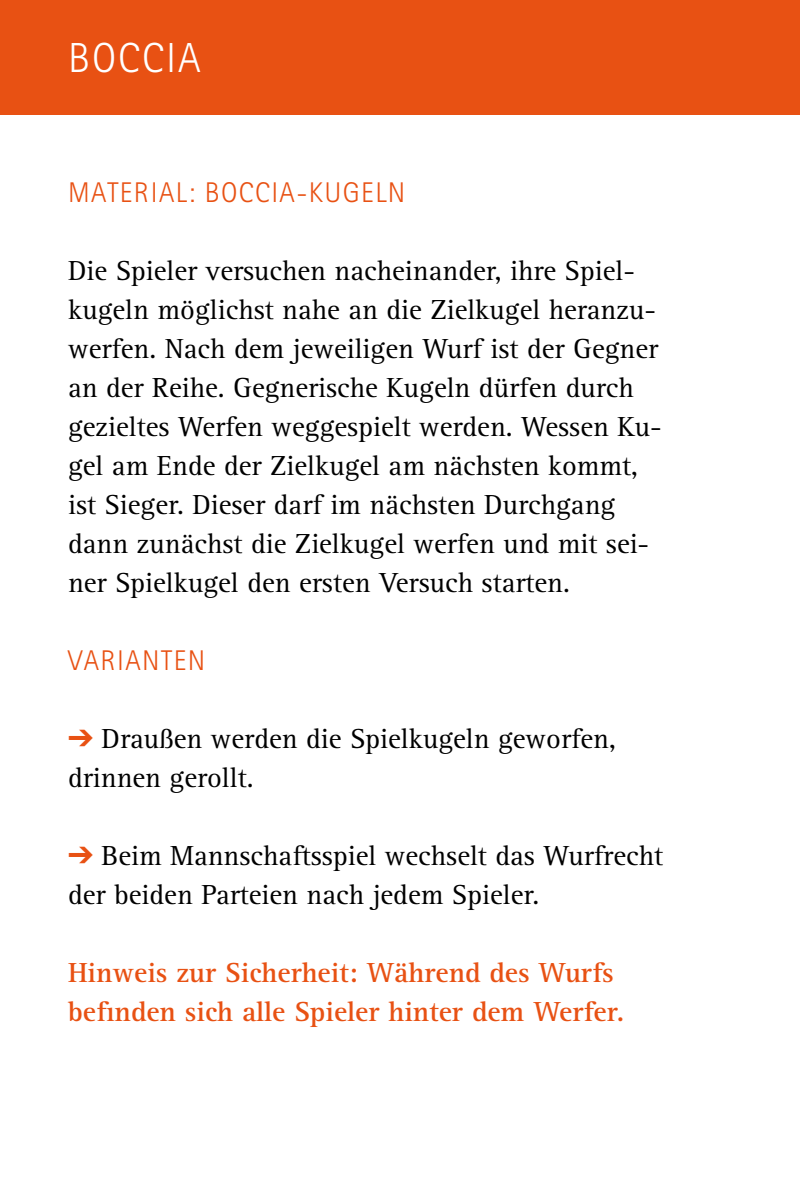
<style>
.page{position:relative;width:800px;height:1191px;background:#fff}
.page>*{position:absolute;margin:0;border:0;box-sizing:border-box;transform-origin:0 0}
.H1{font:300 42px "Rotis Sans Serif Std";letter-spacing:.05em;color:#fff}
.Copy{font:28.5px/39px "Rotis Serif Std";color:#000}
.Pfeil_Anstrich_orang{font:28.5px/39px "Rotis Serif Std";color:#000}
.Bold_orange{font:700 28.5px/39px "Rotis Serif Std";color:#e85113}
.H2_orange{font:300 28.5px "Rotis Sans Serif Std";letter-spacing:.05em;color:#e85113}
.s1{color:#e85113}
</style>
<div class="page">
<div style="left:0;top:0;width:799px;height:115px;background:#e85113"></div>
<h2 class="H1" style="left:68px;top:34px;width:134px">BOCCIA</h2>
<h3 class="H2_orange" style="left:68px;top:176px;width:338px">MATERIAL: BOCCIA-KUGELN</h3>
<p class="Copy" style="left:68px;top:252px;width:595px">Die Spieler versuchen nacheinander, ihre Spiel&shy;kugeln möglichst nahe an die Zielkugel heranzu&shy;werfen. Nach dem jeweiligen Wurf ist der Gegner an der Reihe. Gegnerische Kugeln dürfen durch gezieltes Werfen weggespielt werden. Wessen Ku&shy;gel am Ende der Zielkugel am nächsten kommt, ist Sieger. Dieser darf im nächsten Durchgang dann zunächst die Zielkugel werfen und mit sei&shy;ner Spielkugel den ersten Versuch starten.</p>
<h3 class="H2_orange" style="left:68px;top:644px;width:138px">VARIANTEN</h3>
<p class="Pfeil_Anstrich_orang" style="left:68px;top:720px;width:549px"><span class="s1">➔</span> Draußen werden die Spielkugeln geworfen, drinnen gerollt.</p>
<p class="Pfeil_Anstrich_orang" style="left:68px;top:837px;width:596px"><span class="s1">➔</span> Beim Mannschaftsspiel wechselt das Wurfrecht der beiden Parteien nach jedem Spieler.</p>
<h4 class="Bold_orange" style="left:68px;top:954px;width:557px">Hinweis zur Sicherheit: Während des Wurfs befinden sich alle Spieler hinter dem Werfer.</h4>
</div>
